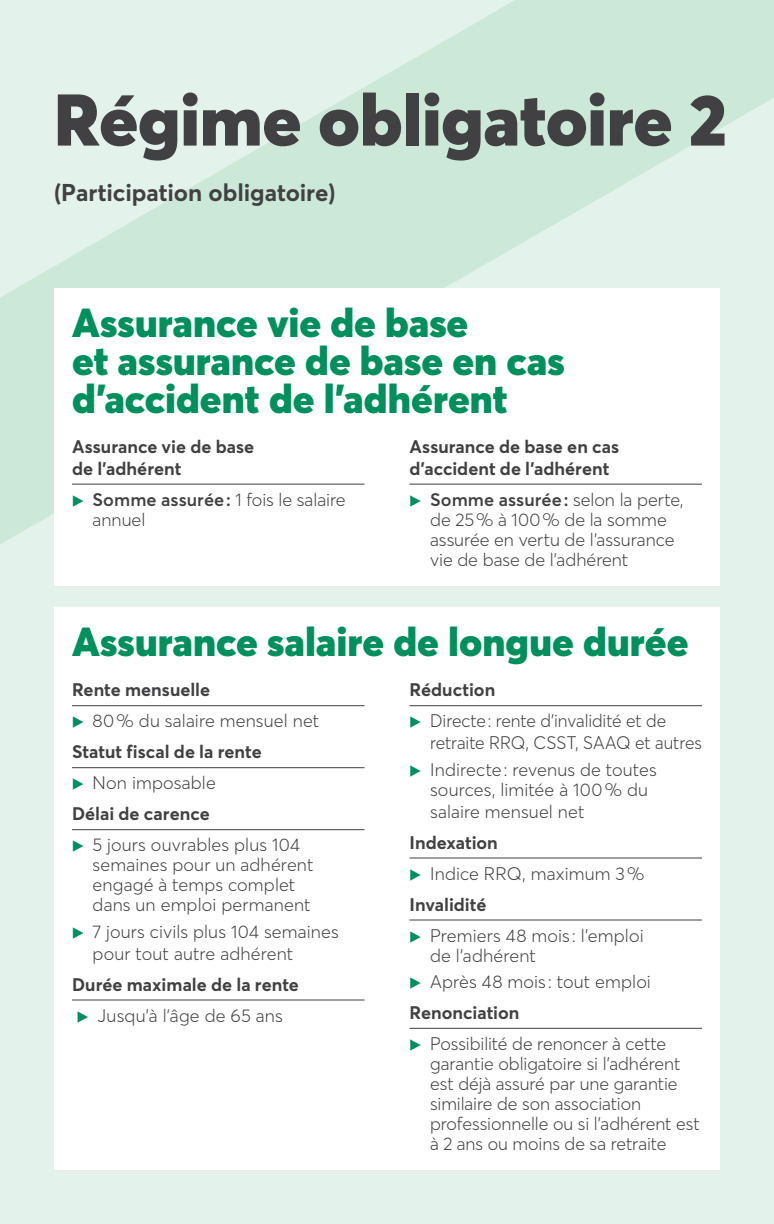
<style>
.page{position:relative;width:774px;height:1224px;background:#e3f2ea}
.page>*{position:absolute;margin:0;border:0;box-sizing:border-box;transform-origin:0 0}
.t1{font:900 72px "Desjardins Sans";letter-spacing:-.005em;color:#414042}
.t2{font:900 40px/38px "Desjardins Sans";color:#00905e}
.t3{font:700 24px "Desjardins Sans";letter-spacing:-.005em;color:#414042}
.t4{font:300 18px/31px "Desjardins Sans";letter-spacing:.005em;color:#414042}
.t5{font:700 18px/22px "Desjardins Sans";letter-spacing:.005em;color:#414042}
.s1{font-weight:600;color:#00905e}
.s2{font-weight:600}
.s3{font-weight:700}
.s4{font-weight:300}
</style>
<div class="page">
<svg style="left:0;top:0;width:774px;height:544px;fill:#cbe8d9"></svg>
<div style="left:54px;top:608px;width:666px;height:562px;background:#fff"></div>
<hr style="left:72px;top:705px;width:292px;height:1px;background:#414042">
<hr style="left:72px;top:767px;width:292px;height:1px;background:#414042">
<hr style="left:72px;top:829px;width:292px;height:1px;background:#414042">
<hr style="left:72px;top:1000px;width:292px;height:1px;background:#414042">
<hr style="left:410px;top:705px;width:292px;height:1px;background:#414042">
<hr style="left:410px;top:858px;width:292px;height:1px;background:#414042">
<hr style="left:410px;top:920px;width:292px;height:1px;background:#414042">
<hr style="left:410px;top:1028px;width:292px;height:1px;background:#414042">
<div style="left:54px;top:288px;width:666px;height:298px;background:#fff"></div>
<hr style="left:72px;top:484px;width:292px;height:1px;background:#414042">
<hr style="left:410px;top:484px;width:292px;height:1px;background:#414042">
<h1 class="t1" style="left:54px;top:74px;width:674px">Régime obligatoire 2</h1>
<h3 class="t3" style="left:54px;top:177px;width:283px">(Participation obligatoire)</h3>
<h2 class="t2" style="left:72px;top:303px;width:494px">Assurance vie de base<br>et assurance de base en cas d'accident de l’adhérent</h2>
<p class="t5" style="left:72px;top:435px;width:184px">Assurance vie de base de l’adhérent</p>
<p class="t4" style="left:93px;top:490px;width:255px;line-height:20px;text-indent:-21px"><span class="s1">▶</span> <span class="s2">Somme assurée :</span> 1 fois le salaire annuel</p>
<p class="t5" style="left:410px;top:435px;width:211px">Assurance de base en cas d’accident de l’adhérent</p>
<p class="t4" style="left:430px;top:490px;width:255px;line-height:20px;text-indent:-21px"><span class="s1">▶</span> <span class="s2">Somme assurée :</span> selon la perte, de 25 % à 100 % de la somme assurée en vertu de l’assurance vie de base de l’adhérent</p>
<h2 class="t2" style="left:72px;top:623px;width:618px">Assurance salaire de longue durée</h2>
<p class="t4" style="left:72px;top:675px;width:249px"><span class="s3">Rente mensuelle<br></span><span class="s1">▶</span> 80 % du salaire mensuel net<br><span class="s3">Statut fiscal de la rente<br></span><span class="s1">▶</span> Non imposable<br><span class="s3">Délai de carence<br></span><span class="s1">▶</span> 5 jours ouvrables plus 104</p>
<p class="t4" style="left:93px;top:855px;width:222px;line-height:20px">semaines pour un adhérent engagé à temps complet dans un emploi permanent</p>
<p class="t4" style="left:93px;top:920px;width:248px;line-height:22px;text-indent:-21px"><span class="s1">▶</span> 7 jours civils plus 104 semaines pour tout autre adhérent</p>
<p class="t5" style="left:72px;top:969px;width:228px;line-height:31px">Durée maximale de la rente <span class="s1">▶</span> <span class="s4">Jusqu’à l’âge de 65 ans</span></p>
<p class="t4" style="left:410px;top:675px;width:258px"><span class="s3">Réduction<br></span><span class="s1">▶</span> Directe : rente d'invalidité et de</p>
<p class="t4" style="left:410px;top:730px;width:294px;line-height:26.4px;text-indent:21px">retraite RRQ, CSST, SAAQ et autres <span class="s1">▶</span> Indirecte : revenus de toutes</p>
<p class="t4" style="left:430px;top:778px;width:220px;line-height:22px">sources, limitée à 100 % du salaire mensuel net</p>
<p class="t4" style="left:410px;top:827px;width:236px"><span class="s3">Indexation<br></span><span class="s1">▶</span> Indice RRQ, maximum 3 %<br><span class="s3">Invalidité<br></span><span class="s1">▶</span> Premiers 48 mois : l'emploi</p>
<p class="t4" style="left:410px;top:942px;width:243px;line-height:26.4px;text-indent:21px">de l'adhérent<br><span class="s1">▶</span> Après 48 mois : tout emploi</p>
<p class="t4" style="left:410px;top:997px;width:258px"><span class="s3">Renonciation<br></span><span class="s1">▶</span> Possibilité de renoncer à cette</p>
<p class="t4" style="left:430px;top:1054px;width:271px;line-height:20px">garantie obligatoire si l’adhérent est déjà assuré par une garantie similaire de son association professionnelle ou si l’adhérent est à 2 ans ou moins de sa retraite</p>
</div>
